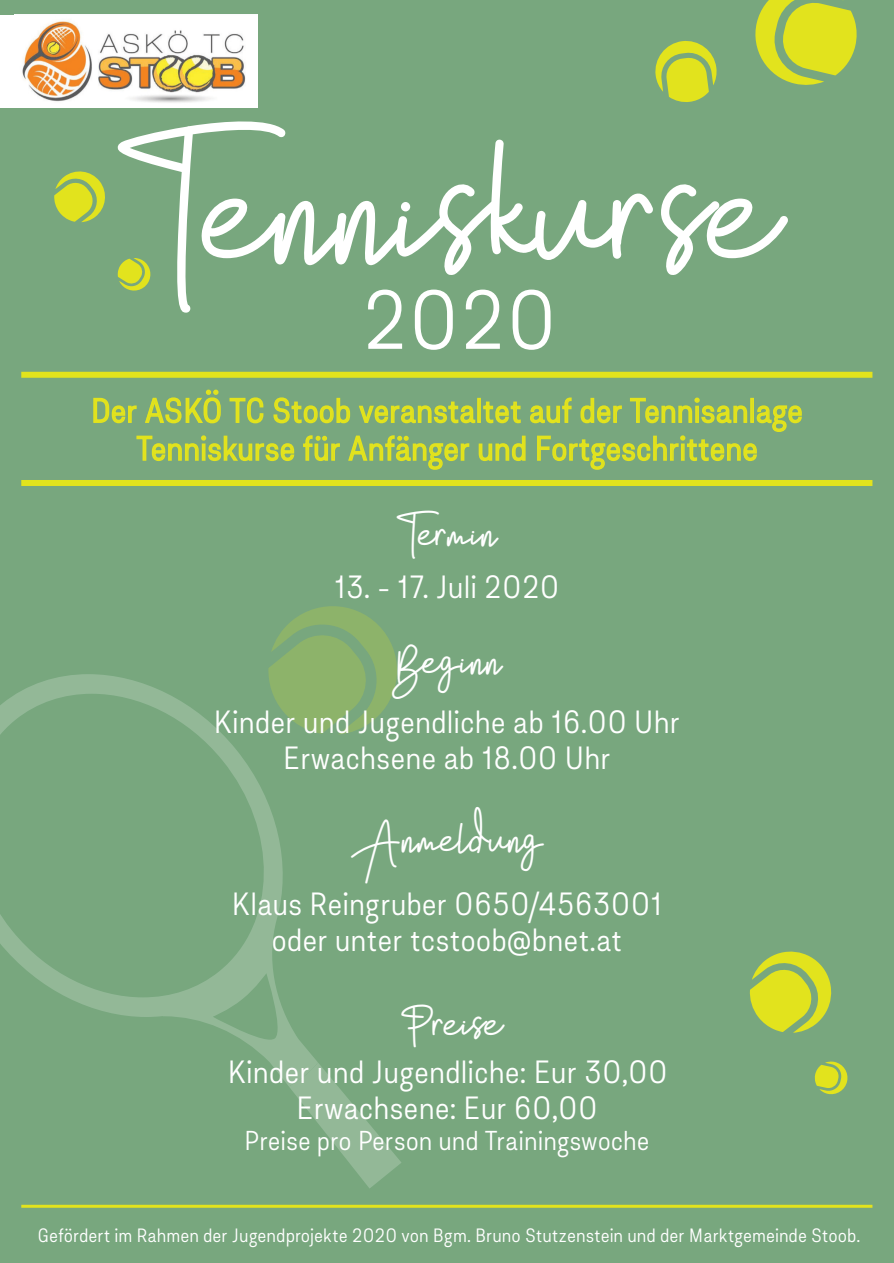
<style>
.page{position:relative;width:894px;height:1263px;background:#fff}
.page>*{position:absolute;margin:0;border:0;box-sizing:border-box;transform-origin:0 0}
.t1{font:178.5px "Bratarini FREE";color:#fff}
.t2{font:300 77.7px "Asket Narrow";color:#fff}
.t3{font:45px "Bratarini FREE";color:#fff}
.t4{font:300 31.5px/37.8px "Asket Narrow";color:#e2e31d;text-align:center}
.t5{font:300 30px/36px "Asket Narrow";color:#fff;text-align:center}
.t6{font:300 25.5px "Asket Narrow";color:#fff}
.t7{font:300 18px "Asket Narrow";color:#fff}
</style>
<div class="page">
<div style="left:0;top:0;width:893px;height:1263px;background:#78a77e"></div>
<hr style="left:21px;top:1205px;width:851px;height:3px;background:#e2e31d">
<svg style="left:0;top:674px;width:317px;height:412px"></svg>
<svg style="left:289px;top:1062px;width:112px;height:126px"></svg>
<svg style="left:268px;top:606px;width:129px;height:128px"></svg>
<svg style="left:93px;top:389px;width:709px;height:81px"></svg>
<div style="left:21px;top:480px;width:851px;height:6px;background:#e2e31d"></div>
<div style="left:21px;top:372px;width:851px;height:6px;background:#e2e31d"></div>
<svg style="left:118px;top:258px;width:33px;height:33px"></svg>
<svg style="left:814px;top:1061px;width:34px;height:34px"></svg>
<svg style="left:655px;top:41px;width:61px;height:61px"></svg>
<svg style="left:755px;top:0;width:101px;height:85px"></svg>
<svg style="left:54px;top:171px;width:51px;height:51px"></svg>
<svg style="left:749px;top:951px;width:83px;height:82px"></svg>
<div style="left:0;top:15px;width:57px;height:92px;background:#fff"></div>
<img style="left:22px;top:15px;width:235px;height:92px">
<h1 class="t1" style="left:118px;top:83px;width:659px">Tenniskurse</h1>
<h2 class="t2" style="left:361px;top:291px;width:197px">2020</h2>
<p class="t4" style="left:91px;top:395px;width:713px">Der ASKÖ TC Stoob veranstaltet auf der Tennisanlage<br>Tenniskurse für Anfänger und Fortgeschrittene</p>
<h3 class="t3" style="left:397px;top:501px;width:101px">Termin</h3>
<p class="t5" style="left:334px;top:573px;width:227px">13. - 17. Juli 2020</p>
<h3 class="t3" style="left:392px;top:628px;width:111px">Beginn</h3>
<p class="t5" style="left:213px;top:708px;width:468px">Kinder und Jugendliche ab 16.00 Uhr<br>Erwachsene ab 18.00 Uhr</p>
<h3 class="t3" style="left:351px;top:807px;width:192px">Anmeldung</h3>
<p class="t5" style="left:231px;top:890px;width:432px">Klaus Reingruber 0650/4563001 oder unter tcstoob@bnet.at</p>
<h3 class="t3" style="left:401px;top:991px;width:102px">Preise</h3>
<p class="t5" style="left:227px;top:1057px;width:441px">Kinder und Jugendliche: Eur 30,00<br>Erwachsene: Eur 60,00</p>
<p class="t6" style="left:244px;top:1130px;width:407px">Preise pro Person und Trainingswoche</p>
<p class="t7" style="left:38px;top:1228px;width:823px">Gefördert im Rahmen der Jugendprojekte 2020 von Bgm. Bruno Stutzenstein und der Marktgemeinde Stoob.</p>
</div>
